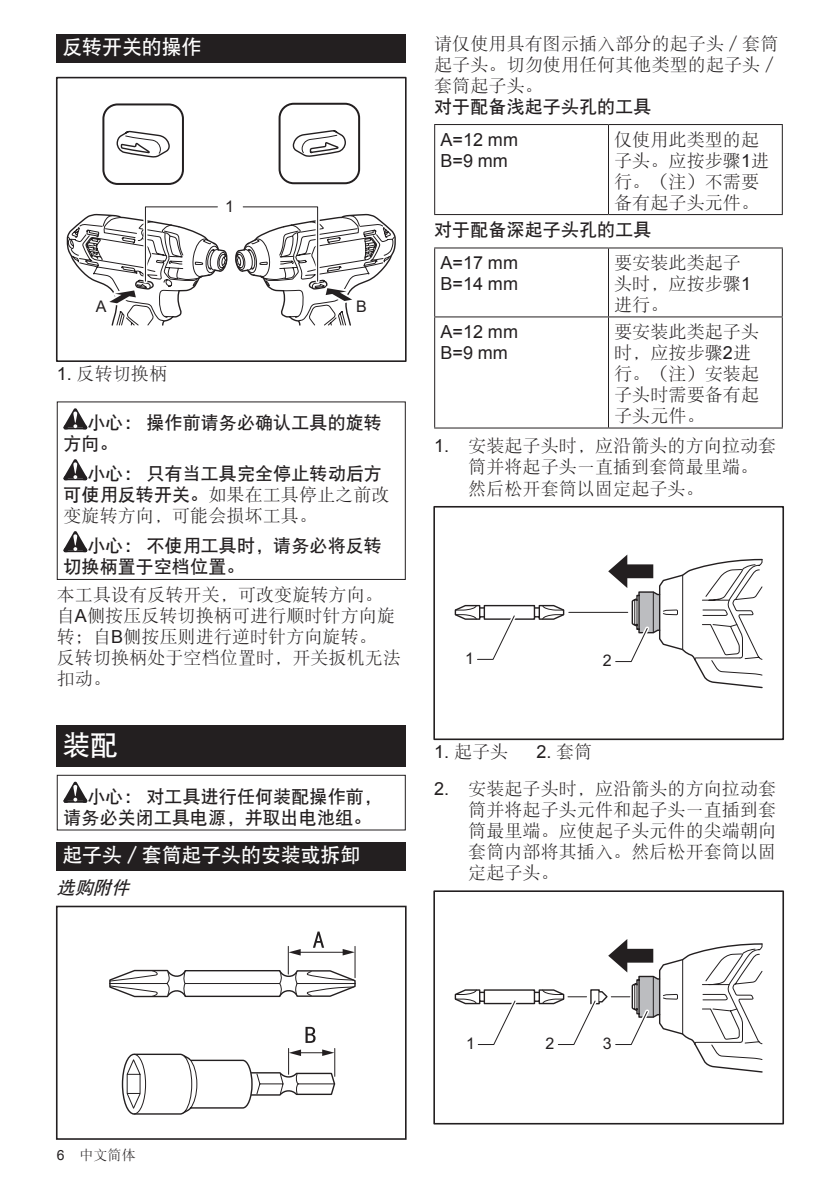
<style>
.page{position:relative;width:840px;height:1191px;background:#fff}
.page>*{position:absolute;margin:0;border:0;box-sizing:border-box;transform-origin:0 0}
.t1{font:28px "DFP Hei W7 GB EUC H";color:#fff}
.t2{font:20px "DFP Hei W7 GB EUC H";letter-spacing:-.01em;color:#fff}
.t3{font:18px/21px "DFP Song W3 GB EUC H";letter-spacing:.005em;color:#231f20}
.t4{font:18px/21px "DFP Hei W7 GB EUC H";letter-spacing:.005em;color:#231f20}
.t5{font:18px/21px "Arial";letter-spacing:.005em;color:#231f20}
.t6{font:italic 18px "DFP Hei W7 GB EUC H";color:#231f20}
.t7{font:16px "Arial";color:#231f20}
.t8{font:14px "DFP Song W3 GB EUC H";color:#231f20}
.s1{font-family:"Arial"}
.s2{font-family:"DFP Hei W7 GB EUC H"}
.s3{font-family:"DFP Song W3 GB EUC H"}
</style>
<div class="page">
<div style="left:57px;top:34px;width:348px;height:29px;background:#231f20"></div>
<div style="left:56px;top:77px;width:350px;height:285px;border:2px solid #231f20"></div>
<svg style="left:116px;top:130px;width:54px;height:28px"></svg>
<div style="left:102px;top:103px;width:82px;height:82px;border:2px solid #231f20;border-radius:14px"></div>
<svg style="left:292px;top:130px;width:54px;height:27px"></svg>
<div style="left:278px;top:103px;width:82px;height:81px;border:2px solid #231f20;border-radius:14px"></div>
<svg style="left:66px;top:206px;width:330px;height:120px"></svg>
<svg style="left:63px;top:408px;width:24px;height:21px"></svg>
<svg style="left:63px;top:459px;width:24px;height:21px"></svg>
<svg style="left:63px;top:531px;width:24px;height:21px"></svg>
<div style="left:57px;top:401px;width:348px;height:179px;border:1px solid #231f20"></div>
<div style="left:57px;top:725px;width:348px;height:41px;background:#231f20"></div>
<svg style="left:63px;top:781px;width:24px;height:21px"></svg>
<div style="left:57px;top:775px;width:348px;height:55px;border:1px solid #231f20"></div>
<div style="left:57px;top:842px;width:348px;height:28px;background:#231f20"></div>
<svg style="left:109px;top:931px;width:247px;height:67px"></svg>
<svg style="left:121px;top:1027px;width:215px;height:88px"></svg>
<div style="left:56px;top:905px;width:350px;height:234px;border:2px solid #231f20"></div>
<hr style="left:434px;top:124px;width:174px;height:1px;background:#231f20">
<hr style="left:434px;top:125px;width:1px;height:89px;background:#231f20">
<hr style="left:608px;top:124px;width:174px;height:1px;background:#231f20">
<hr style="left:607px;top:125px;width:1px;height:89px;background:#231f20">
<hr style="left:781px;top:125px;width:1px;height:89px;background:#231f20">
<hr style="left:434px;top:214px;width:174px;height:1px;background:#231f20">
<hr style="left:608px;top:214px;width:174px;height:1px;background:#231f20">
<hr style="left:434px;top:247px;width:174px;height:1px;background:#231f20">
<hr style="left:434px;top:248px;width:1px;height:68px;background:#231f20">
<hr style="left:608px;top:247px;width:174px;height:1px;background:#231f20">
<hr style="left:607px;top:248px;width:1px;height:68px;background:#231f20">
<hr style="left:781px;top:248px;width:1px;height:68px;background:#231f20">
<hr style="left:434px;top:316px;width:174px;height:1px;background:#231f20">
<hr style="left:434px;top:317px;width:1px;height:110px;background:#231f20">
<hr style="left:608px;top:316px;width:174px;height:1px;background:#231f20">
<hr style="left:607px;top:317px;width:1px;height:110px;background:#231f20">
<hr style="left:781px;top:317px;width:1px;height:110px;background:#231f20">
<hr style="left:434px;top:427px;width:174px;height:1px;background:#231f20">
<hr style="left:608px;top:427px;width:174px;height:1px;background:#231f20">
<hr style="left:568px;top:612px;width:59px;height:1px;background:#231f20">
<div style="left:433px;top:506px;width:350px;height:234px;border:2px solid #231f20"></div>
<svg style="left:608px;top:554px;width:155px;height:135px"></svg>
<svg style="left:454px;top:604px;width:111px;height:56px"></svg>
<div style="left:433px;top:890px;width:350px;height:234px;border:2px solid #231f20"></div>
<svg style="left:454px;top:939px;width:309px;height:134px"></svg>
<p class="t2" style="left:62px;top:37px;width:141px">反转开关的操作</p>
<p class="t7" style="left:225px;top:196px;width:10px">1</p>
<p class="t7" style="left:96px;top:295px;width:12px">A</p>
<p class="t7" style="left:356px;top:295px;width:12px">B</p>
<p class="t3" style="left:57px;top:363px;width:112px"><span class="s1">1.</span> 反转切换柄</p>
<p class="t4" style="left:63px;top:412px;width:320px;text-indent:24px">小心：操作前请务必确认工具的旋转方向。</p>
<p class="t4" style="left:87px;top:463px;width:296px">小心：只有当工具完全停止转动后方</p>
<p class="t3" style="left:63px;top:484px;width:327px"><span class="s2">可使用反转开关。</span>如果在工具停止之前改变旋转方向，可能会损坏工具。</p>
<p class="t4" style="left:63px;top:535px;width:320px;text-indent:24px">小心：不使用工具时，请务必将反转切换柄置于空档位置。</p>
<p class="t3" style="left:57px;top:584px;width:345px">本工具设有反转开关，可改变旋转方向。自<span class="s1">A</span>侧按压反转切换柄可进行顺时针方向旋转；自<span class="s1">B</span>侧按压则进行逆时针方向旋转。<br>反转切换柄处于空档位置时，开关扳机无法扣动。</p>
<h1 class="t1" style="left:62px;top:730px;width:57px">装配</h1>
<p class="t4" style="left:63px;top:785px;width:320px;text-indent:24px">小心：对工具进行任何装配操作前，请务必关闭工具电源，并取出电池组。</p>
<p class="t2" style="left:62px;top:844px;width:299px">起子头／套筒起子头的安装或拆卸</p>
<p class="t6" style="left:57px;top:878px;width:79px">选购附件</p>
<p class="t3" style="left:434px;top:33px;width:345px;text-align:justify">请仅使用具有图示插入部分的起子头／套筒起子头。切勿使用任何其他类型的起子头／套筒起子头。</p>
<p class="t4" style="left:434px;top:96px;width:219px">对于配备浅起子头孔的工具</p>
<p class="t5" style="left:440px;top:129px;width:79px">A=12 mm<br>B=9 mm</p>
<p class="t3" style="left:613px;top:129px;width:156px">仅使用此类型的起子头。应按步骤<span class="s1">1</span>进行。（注）不需要备有起子头元件。</p>
<p class="t4" style="left:434px;top:219px;width:219px">对于配备深起子头孔的工具</p>
<p class="t5" style="left:440px;top:252px;width:79px">A=17 mm<br>B=14 mm</p>
<p class="t3" style="left:613px;top:252px;width:138px">要安装此类起子头时，应按步骤<span class="s1">1</span>进行。</p>
<p class="t5" style="left:440px;top:321px;width:79px">A=12 mm<br>B=9 mm</p>
<p class="t3" style="left:613px;top:321px;width:146px">要安装此类起子头时，应按步骤<span class="s1">2</span>进行。（注）安装起子头时需要备有起子头元件。</p>
<p class="t3" style="left:468px;top:435px;width:309px;text-indent:-34px"><span class="s1">1.</span> 安装起子头时，应沿箭头的方向拉动套筒并将起子头一直插到套筒最里端。然后松开套筒以固定起子头。</p>
<p class="t7" style="left:465px;top:648px;width:10px">1</p>
<p class="t7" style="left:602px;top:649px;width:10px">2</p>
<p class="t3" style="left:434px;top:741px;width:76px"><span class="s1">1.</span> 起子头</p>
<p class="t5" style="left:536px;top:741px;width:57px">2. <span class="s3">套筒</span></p>
<p class="t3" style="left:468px;top:777px;width:309px;text-align:justify;text-indent:-34px"><span class="s1">2.</span> 安装起子头时，应沿箭头的方向拉动套筒并将起子头元件和起子头一直插到套筒最里端。应使起子头元件的尖端朝向套筒内部将其插入。然后松开套筒以固定起子头。</p>
<p class="t8" style="left:57px;top:1148px;width:80px"><span class="s1">6</span> 中文简体</p>
<p class="t7" style="left:466px;top:1033px;width:10px">1</p>
<p class="t7" style="left:545px;top:1033px;width:10px">2</p>
<p class="t7" style="left:602px;top:1033px;width:10px">3</p>
</div>
